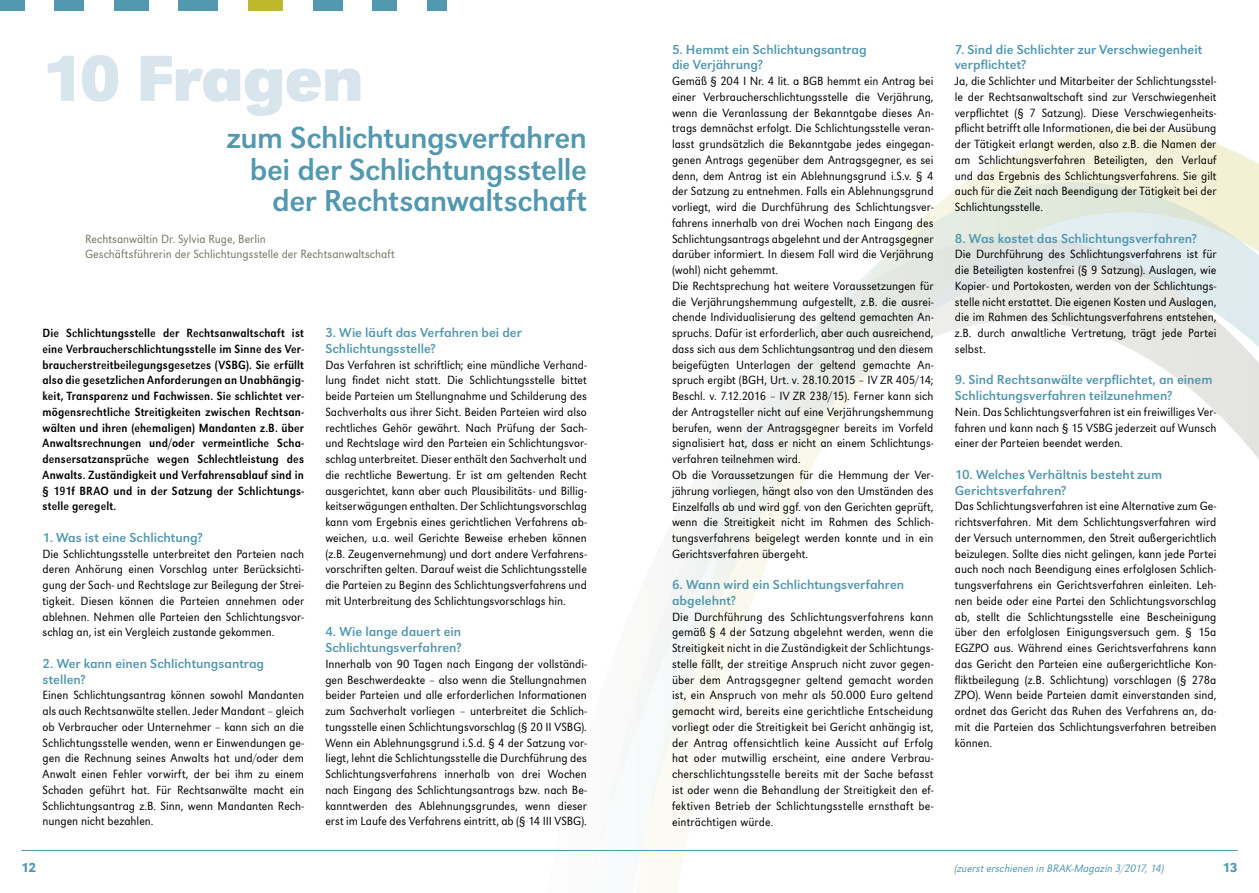
<style>
.page{position:relative;width:1259px;height:893px;background:#fff}
.page>*{position:absolute;margin:0;border:0;box-sizing:border-box;transform-origin:0 0}
.t1{font:700 67.5px "URW Grotesk T";letter-spacing:-.015em;color:#d8e5ed}
.t2{font:31.5px/31.5px "URW Grotesk T";letter-spacing:-.015em;color:#5298af;text-align:right}
.t3{font:13.5px/15.8px "URW Grotesk T";color:#5298af}
.t4{font:500 13.5px "URW Grotesk T";color:#5298af}
.t5{font:12.3px/15.8px "URW Grotesk T Ligh Narr";color:#000;text-align:justify}
.t6{font:12.3px/15.8px "URW Grotesk T Regu Extr Narr";letter-spacing:.01em;color:#000;text-align:justify}
.t7{font:12.3px/15.8px "URW Grotesk T Ligh Narr";letter-spacing:.005em;color:#757564}
.t8{font:11.25px "URW Grotesk T Ligh Narr Obli";letter-spacing:.005em;color:#5298af}
</style>
<div class="page">
<svg style="left:967px;top:128px;width:292px;height:54px;fill:#f4f3dc"></svg>
<svg style="left:904px;top:182px;width:355px;height:54px;background:#e9eee1"></svg>
<svg style="left:598px;top:236px;width:661px;height:657px"></svg>
<div style="left:0;top:0;width:25px;height:11px;background:#5298af"></div>
<div style="left:55px;top:0;width:29px;height:11px;background:#5298af"></div>
<div style="left:114px;top:0;width:35px;height:11px;background:#5298af"></div>
<div style="left:179px;top:0;width:39px;height:11px;background:#5298af"></div>
<div style="left:248px;top:0;width:35px;height:11px;background:#beb92a"></div>
<div style="left:313px;top:0;width:29px;height:11px;background:#5298af"></div>
<div style="left:372px;top:0;width:25px;height:11px;background:#5298af"></div>
<div style="left:427px;top:0;width:19px;height:11px;background:#5298af"></div>
<hr style="left:21px;top:850px;width:1216px;height:1px;background:#5298af">
<h1 class="t1" style="left:43px;top:39px;width:323px">10 Fragen</h1>
<h2 class="t2" style="left:227px;top:122px;width:362px">zum Schlichtungsverfahren bei der Schlichtungsstelle der Rechtsanwaltschaft</h2>
<p class="t7" style="left:85px;top:231px;width:311px">Rechtsanwältin Dr. Sylvia Ruge, Berlin<br>Geschäftsführerin der Schlichtungsstelle der Rechtsanwaltschaft</p>
<p class="t6" style="left:43px;top:325px;width:263px">Die Schlichtungsstelle der Rechtsanwaltschaft ist eine Verbraucherschlichtungsstelle im Sinne des Ver&shy;braucherstreitbeilegungsgesetzes (VSBG). Sie erfüllt also die gesetzlichen Anforderungen an Unabhängig&shy;keit, Transparenz und Fachwissen. Sie schlichtet ver&shy;mögensrechtliche Streitigkeiten zwischen Rechtsan&shy;wälten und ihren (ehemaligen) Mandanten z.B. über Anwaltsrechnungen und/oder vermeintliche Scha&shy;densersatzansprüche wegen Schlechtleistung des Anwalts. Zuständigkeit und Verfahrensablauf sind in § 191f BRAO und in der Satzung der Schlichtungs&shy;stelle geregelt.</p>
<p class="t3" style="left:43px;top:529px;width:162px">1. Was ist eine Schlichtung?</p>
<p class="t5" style="left:43px;top:546px;width:263px">Die Schlichtungsstelle unterbreitet den Parteien nach deren Anhörung einen Vorschlag unter Berücksichti&shy;gung der Sach- und Rechtslage zur Beilegung der Strei&shy;tigkeit. Diesen können die Parteien annehmen oder ablehnen. Nehmen alle Parteien den Schlichtungsvor&shy;schlag an, ist ein Vergleich zustande gekommen.</p>
<p class="t3" style="left:43px;top:655px;width:223px">2. Wer kann einen Schlichtungsantrag stellen?</p>
<p class="t5" style="left:43px;top:687px;width:263px">Einen Schlichtungsantrag können sowohl Mandanten als auch Rechtsanwälte stellen. Jeder Mandant – gleich ob Verbraucher oder Unternehmer – kann sich an die Schlichtungsstelle wenden, wenn er Einwendungen ge&shy;gen die Rechnung seines Anwalts hat und/oder dem Anwalt einen Fehler vorwirft, der bei ihm zu einem Schaden geführt hat. Für Rechtsanwälte macht ein Schlichtungsantrag z.B. Sinn, wenn Mandanten Rech&shy;nungen nicht bezahlen.</p>
<p class="t3" style="left:325px;top:325px;width:198px">3. Wie läuft das Verfahren bei der<br>Schlichtungsstelle?</p>
<p class="t5" style="left:325px;top:357px;width:263px">Das Verfahren ist schriftlich; eine mündliche Verhand&shy;lung findet nicht statt. Die Schlichtungsstelle bittet beide Parteien um Stellungnahme und Schilderung des Sachverhalts aus ihrer Sicht. Beiden Parteien wird also rechtliches Gehör gewährt. Nach Prüfung der Sach&shy;und Rechtslage wird den Parteien ein Schlichtungsvor&shy;schlag unterbreitet. Dieser enthält den Sachverhalt und die rechtliche Bewertung. Er ist am geltenden Recht ausgerichtet, kann aber auch Plausibilitäts- und Billig&shy;keitserwägungen enthalten. Der Schlichtungsvorschlag kann vom Ergebnis eines gerichtlichen Verfahrens ab&shy;weichen, u.a. weil Gerichte Beweise erheben können (z.B. Zeugenvernehmung) und dort andere Verfahrens&shy;vorschriften gelten. Darauf weist die Schlichtungsstelle die Parteien zu Beginn des Schlichtungsverfahrens und mit Unterbreitung des Schlichtungsvorschlags hin.</p>
<p class="t3" style="left:325px;top:624px;width:138px">4. Wie lange dauert ein<br>Schlichtungsverfahren?</p>
<p class="t5" style="left:325px;top:656px;width:263px">Innerhalb von 90 Tagen nach Eingang der vollständi&shy;gen Beschwerdeakte – also wenn die Stellungnahmen beider Parteien und alle erforderlichen Informationen zum Sachverhalt vorliegen – unterbreitet die Schlich&shy;tungsstelle einen Schlichtungsvorschlag (§ 20 II VSBG).<br>Wenn ein Ablehnungsgrund i.S.d. § 4 der Satzung vor&shy;liegt, lehnt die Schlichtungsstelle die Durchführung des Schlichtungsverfahrens innerhalb von drei Wochen nach Eingang des Schlichtungsantrags bzw. nach Be&shy;kanntwerden des Ablehnungsgrundes, wenn dieser erst im Laufe des Verfahrens eintritt, ab (§ 14 III VSBG).</p>
<p class="t3" style="left:672px;top:41px;width:196px">5. Hemmt ein Schlichtungsantrag die Verjährung?</p>
<p class="t5" style="left:672px;top:73px;width:263px;text-align:left">Gemäß § 204 I Nr. 4 lit. a BGB hemmt ein Antrag bei einer Verbraucherschlichtungsstelle die Verjährung, wenn die Veranlassung der Bekanntgabe dieses An&shy;trags demnächst erfolgt. Die Schlichtungsstelle veran&shy;lasst grundsätzlich die Bekanntgabe jedes eingegan&shy;genen Antrags gegenüber dem Antragsgegner, es sei denn, dem Antrag ist ein Ablehnungsgrund i.S.v. § 4 der Satzung zu entnehmen. Falls ein Ablehnungsgrund vorliegt, wird die Durchführung des Schlichtungsver&shy;fahrens innerhalb von drei Wochen nach Eingang des Schlichtungsantrags abgelehnt und der Antragsgegner darüber informiert. In diesem Fall wird die Verjährung (wohl) nicht gehemmt.<br>Die Rechtsprechung hat weitere Voraussetzungen für die Verjährungshemmung aufgestellt, z.B. die ausrei&shy;chende Individualisierung des geltend gemachten An&shy;spruchs. Dafür ist erforderlich, aber auch ausreichend, dass sich aus dem Schlichtungsantrag und den diesem beigefügten Unterlagen der geltend gemachte An&shy;spruch ergibt (BGH, Urt. v. 28.10.2015 – IV ZR 405/14; Beschl. v. 7.12.2016 – IV ZR 238/15). Ferner kann sich der Antragsteller nicht auf eine Verjährungshemmung berufen, wenn der Antragsgegner bereits im Vorfeld signalisiert hat, dass er nicht an einem Schlichtungs&shy;verfahren teilnehmen wird.<br>Ob die Voraussetzungen für die Hemmung der Ver&shy;jährung vorliegen, hängt also von den Umständen des Einzelfalls ab und wird ggf. von den Gerichten geprüft, wenn die Streitigkeit nicht im Rahmen des Schlich&shy;tungsverfahrens beigelegt werden konnte und in ein Gerichtsverfahren übergeht.</p>
<p class="t3" style="left:672px;top:577px;width:234px">6. Wann wird ein Schlichtungsverfahren abgelehnt?</p>
<p class="t5" style="left:672px;top:609px;width:263px">Die Durchführung des Schlichtungsverfahrens kann gemäß § 4 der Satzung abgelehnt werden, wenn die Streitigkeit nicht in die Zuständigkeit der Schlichtungs&shy;stelle fällt, der streitige Anspruch nicht zuvor gegen&shy;über dem Antragsgegner geltend gemacht worden ist, ein Anspruch von mehr als 50.000 Euro geltend gemacht wird, bereits eine gerichtliche Entscheidung vorliegt oder die Streitigkeit bei Gericht anhängig ist, der Antrag offensichtlich keine Aussicht auf Erfolg hat oder mutwillig erscheint, eine andere Verbrau&shy;cherschlichtungsstelle bereits mit der Sache befasst ist oder wenn die Behandlung der Streitigkeit den ef&shy;fektiven Betrieb der Schlichtungsstelle ernsthaft be&shy;einträchtigen würde.</p>
<p class="t3" style="left:955px;top:41px;width:249px">7. Sind die Schlichter zur Verschwiegenheit verpflichtet?</p>
<p class="t5" style="left:955px;top:73px;width:263px">Ja, die Schlichter und Mitarbeiter der Schlichtungsstel&shy;le der Rechtsanwaltschaft sind zur Verschwiegenheit verpflichtet (§ 7 Satzung). Diese Verschwiegenheits&shy;pflicht betrifft alle Informationen, die bei der Ausübung der Tätigkeit erlangt werden, also z.B. die Namen der am Schlichtungsverfahren Beteiligten, den Verlauf und das Ergebnis des Schlichtungsverfahrens. Sie gilt auch für die Zeit nach Beendigung der Tätigkeit bei der Schlichtungsstelle.</p>
<p class="t3" style="left:955px;top:230px;width:244px">8. Was kostet das Schlichtungsverfahren?</p>
<p class="t5" style="left:955px;top:246px;width:263px">Die Durchführung des Schlichtungsverfahrens ist für die Beteiligten kostenfrei (§ 9 Satzung). Auslagen, wie Kopier- und Portokosten, werden von der Schlichtungs&shy;stelle nicht erstattet. Die eigenen Kosten und Auslagen, die im Rahmen des Schlichtungsverfahrens entstehen, z.B. durch anwaltliche Vertretung, trägt jede Partei selbst.</p>
<p class="t3" style="left:955px;top:372px;width:259px">9. Sind Rechtsanwälte verpflichtet, an einem<br>Schlichtungsverfahren teilzunehmen?</p>
<p class="t5" style="left:955px;top:404px;width:263px">Nein. Das Schlichtungsverfahren ist ein freiwilliges Ver&shy;fahren und kann nach § 15 VSBG jederzeit auf Wunsch einer der Parteien beendet werden.</p>
<p class="t3" style="left:955px;top:466px;width:209px">10. Welches Verhältnis besteht zum<br>Gerichtsverfahren?</p>
<p class="t5" style="left:955px;top:498px;width:263px">Das Schlichtungsverfahren ist eine Alternative zum Ge&shy;richtsverfahren. Mit dem Schlichtungsverfahren wird der Versuch unternommen, den Streit außergerichtlich beizulegen. Sollte dies nicht gelingen, kann jede Partei auch noch nach Beendigung eines erfolglosen Schlich&shy;tungsverfahrens ein Gerichtsverfahren einleiten. Leh&shy;nen beide oder eine Partei den Schlichtungsvorschlag ab, stellt die Schlichtungsstelle eine Bescheinigung über den erfolglosen Einigungsversuch gem. § 15a EGZPO aus. Während eines Gerichtsverfahrens kann das Gericht den Parteien eine außergerichtliche Kon&shy;fliktbeilegung (z.B. Schlichtung) vorschlagen (§ 278a ZPO). Wenn beide Parteien damit einverstanden sind, ordnet das Gericht das Ruhen des Verfahrens an, da&shy;mit die Parteien das Schlichtungsverfahren betreiben können.</p>
<p class="t4" style="left:21px;top:859px;width:17px">12</p>
<p class="t8" style="left:955px;top:862px;width:211px">(zuerst erschienen in BRAK-Magazin 3/2017, 14)</p>
<p class="t4" style="left:1222px;top:859px;width:17px">13</p>
</div>
